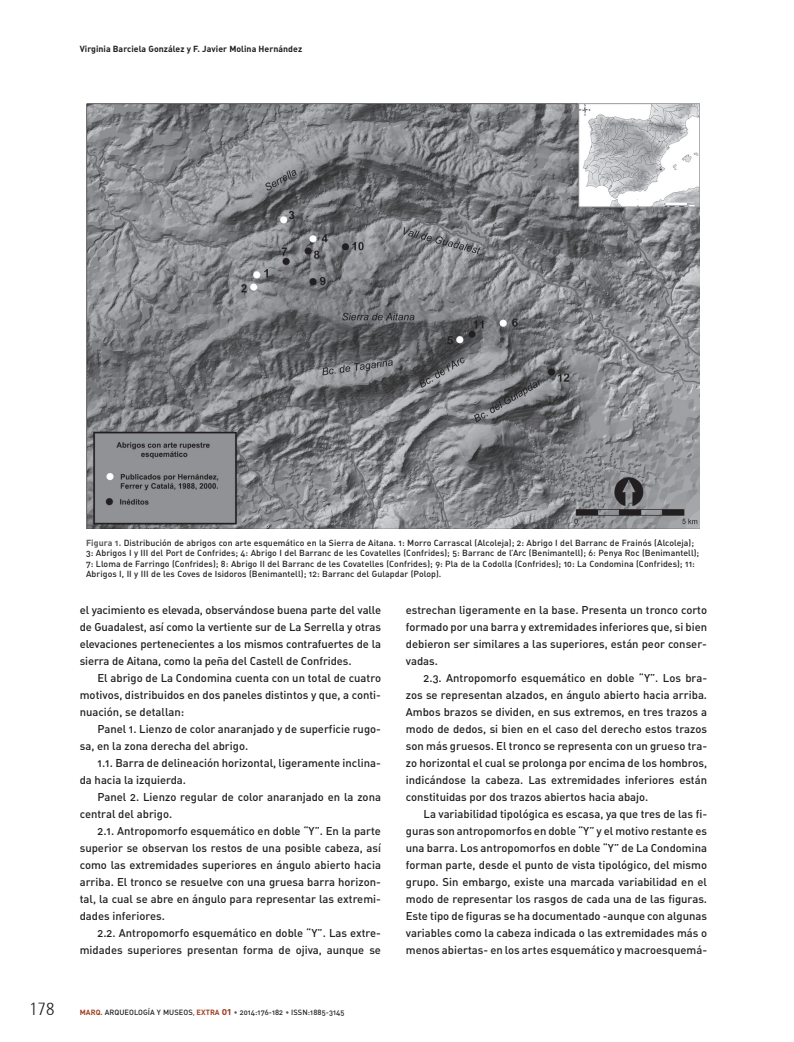
<style>
.page{position:relative;width:794px;height:1042px;background:#fff}
.page>*{position:absolute;margin:0;border:0;box-sizing:border-box;transform-origin:0 0}
.t1{font:300 condensed 17.5px "Frutiger 47";color:#231f20}
.t2{font:11.25px/17px "DIN Medium Alternate";color:#231f20;text-align:justify}
.t3{font:8.75px/10.5px "DIN Medium Alternate";letter-spacing:.005em;color:#231f20}
.t4{font:8.75px "DIN Bold Alternate";letter-spacing:.005em;color:#231f20}
.t5{font:7.5px "DIN Medium Alternate";letter-spacing:.005em;color:#231f20}
.s1{font-family:"DIN Bold Alternate";color:#57585a}
.s2{font-family:"DIN Bold Alternate";color:#9f4225}
.s3{color:#57585a}
.s4{font-family:"DIN Bold Alternate";font-size:10px;color:#9f4225}
</style>
<div class="page">
<img style="left:86px;top:103px;width:613px;height:426px">
<p class="t4" style="left:80px;top:43px;width:224px">Virginia Barciela González y F. Javier Molina Hernández</p>
<p class="t3" style="left:86px;top:537px;width:614px"><span class="s1">Figura 1.</span> Distribución de abrigos con arte esquemático en la Sierra de Aitana. 1: Morro Carrascal (Alcoleja); 2: Abrigo I del Barranc de Frainós (Alcoleja); 3: Abrigos I y III del Port de Confrides; 4: Abrigo I del Barranc de les Covatelles (Confrides); 5: Barranc de l’Arc (Benimantell); 6: Penya Roc (Benimantell); 7: Lloma de Farringo (Confrides); 8: Abrigo II del Barranc de les Covatelles (Confrides); 9: Pla de la Codolla (Confrides); 10: La Condomina (Confrides); 11:<br>Abrigos I, II y III de les Coves de Isidoros (Benimantell); 12: Barranc del Gulapdar (Polop).</p>
<p class="t2" style="left:80px;top:600px;width:303px">el yacimiento es elevada, observándose buena parte del valle de Guadalest, así como la vertiente sur de La Serrella y otras elevaciones pertenecientes a los mismos contrafuertes de la sierra de Aitana, como la peña del Castell de Confrides.</p>
<p class="t2" style="left:80px;top:668px;width:303px;text-indent:18px">El abrigo de La Condomina cuenta con un total de cuatro motivos, distribuidos en dos paneles distintos y que, a conti&shy;nuación, se detallan:</p>
<p class="t2" style="left:80px;top:719px;width:303px;text-indent:18px">Panel 1. Lienzo de color anaranjado y de superficie rugo&shy;sa, en la zona derecha del abrigo.</p>
<p class="t2" style="left:80px;top:753px;width:303px;text-indent:18px">1.1. Barra de delineación horizontal, ligeramente inclina&shy;da hacia la izquierda.</p>
<p class="t2" style="left:80px;top:788px;width:303px;text-indent:18px">Panel 2. Lienzo regular de color anaranjado en la zona central del abrigo.</p>
<p class="t2" style="left:80px;top:822px;width:303px;text-indent:18px">2.1. Antropomorfo esquemático en doble “Y”. En la parte superior se observan los restos de una posible cabeza, así como las extremidades superiores en ángulo abierto hacia arriba. El tronco se resuelve con una gruesa barra horizon&shy;tal, la cual se abre en ángulo para representar las extremi&shy;dades inferiores.</p>
<p class="t2" style="left:80px;top:924px;width:303px;text-align:right">2.2. Antropomorfo esquemático en doble “Y”. Las extre&shy;midades superiores presentan forma de ojiva, aunque se</p>
<h1 class="t1" style="left:29px;top:999px;width:27px">178</h1>
<p class="t5" style="left:80px;top:1007px;width:266px"><span class="s2">MARQ.</span> ARQUEOLOGÍA Y MUSEOS<span class="s3">,</span> <span class="s2">EXTRA</span> <span class="s4">01</span> <span class="s3">•</span> 2014:176-182 <span class="s3">•</span> ISSN:1885-3145</p>
<p class="t2" style="left:406px;top:600px;width:303px">estrechan ligeramente en la base. Presenta un tronco corto formado por una barra y extremidades inferiores que, si bien debieron ser similares a las superiores, están peor conser&shy;vadas.</p>
<p class="t2" style="left:406px;top:668px;width:303px;text-indent:18px">2.3. Antropomorfo esquemático en doble “Y”. Los bra&shy;zos se representan alzados, en ángulo abierto hacia arriba.<br>Ambos brazos se dividen, en sus extremos, en tres trazos a modo de dedos, si bien en el caso del derecho estos trazos son más gruesos. El tronco se representa con un grueso tra&shy;zo horizontal el cual se prolonga por encima de los hombros, indicándose la cabeza. Las extremidades inferiores están constituidas por dos trazos abiertos hacia abajo.</p>
<p class="t2" style="left:406px;top:805px;width:303px;text-indent:18px">La variabilidad tipológica es escasa, ya que tres de las fi&shy;guras son antropomorfos en doble “Y” y el motivo restante es una barra. Los antropomorfos en doble “Y” de La Condomina forman parte, desde el punto de vista tipológico, del mismo grupo. Sin embargo, existe una marcada variabilidad en el modo de representar los rasgos de cada una de las figuras.<br>Este tipo de figuras se ha documentado -aunque con algunas variables como la cabeza indicada o las extremidades más o menos abiertas- en los artes esquemático y macroesquemá-</p>
</div>
